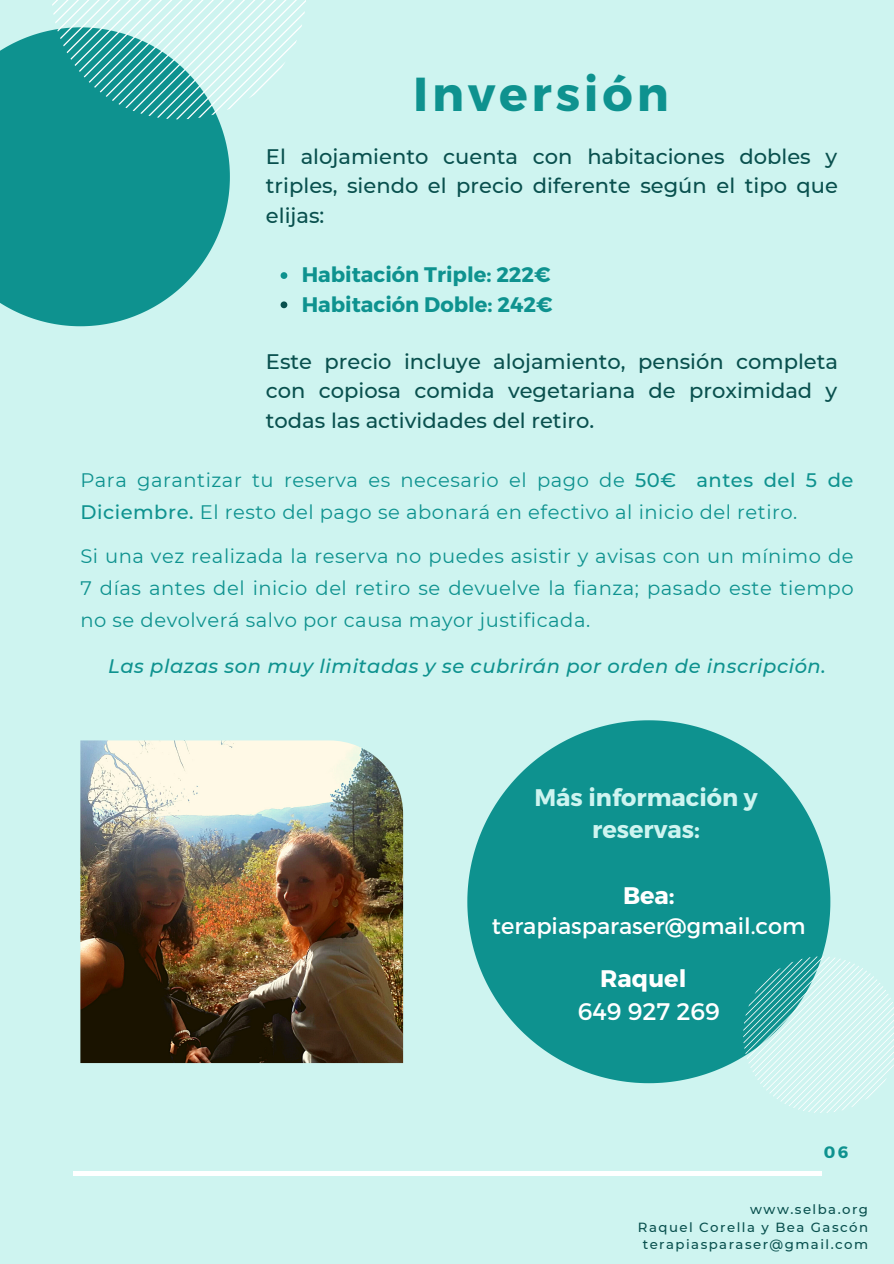
<style>
.page{position:relative;width:894px;height:1264px;background:#fff}
.page>*{position:absolute;margin:0;border:0;box-sizing:border-box;transform-origin:0 0}
.t1{font:700 47.55px "Montserrat";letter-spacing:.08em;color:#0e928f}
.t2{font:700 24px "Montserrat";color:#cef4f0}
.t3{font:700 24px "Montserrat";color:#fff}
.t4{font:24px "Montserrat";color:#fff}
.t5{font:22.5px "Montserrat";color:#fff}
.t6{font:500 21px/29.2px "Montserrat";color:#09504e;text-align:justify}
.t7{font:700 21px "Montserrat";color:#0e928f}
.t8{font:19.5px/32px "Montserrat";letter-spacing:.025em;color:#0e928f}
.t9{font:italic 500 19.5px "Montserrat";letter-spacing:.025em;color:#0e928f}
.t10{font:700 16.5px "Montserrat";color:#0e928f}
.t11{font:500 13.2px "Montserrat";letter-spacing:.11em;color:#09504e}
.s1{font-weight:500}
</style>
<div class="page">
<div style="left:0;top:0;width:893px;height:1263px;background:#cef4f0"></div>
<svg style="left:0;top:30px;width:230px;height:296px;fill:#0e928f"></svg>
<svg style="left:52px;top:0;width:254px;height:119px"></svg>
<svg style="left:467px;top:720px;width:363px;height:363px;fill:#0e928f"></svg>
<svg style="left:743px;top:956px;width:150px;height:157px"></svg>
<hr style="left:73px;top:1171px;width:748px;height:4px;background:#fff">
<img style="left:80px;top:740px;width:323px;height:323px">
<svg style="left:280px;top:272px;width:7px;height:7px"></svg>
<svg style="left:280px;top:301px;width:7px;height:7px"></svg>
<p class="t1" style="left:413px;top:63px;width:257px">Inversión</p>
<p class="t6" style="left:266px;top:142px;width:573px">El alojamiento cuenta con habitaciones dobles y triples, siendo el precio diferente según el tipo que elijas:</p>
<p class="t7" style="left:301px;top:261px;width:250px">Habitación Triple: 222€</p>
<p class="t7" style="left:301px;top:290px;width:252px">Habitación Doble: 242€</p>
<p class="t6" style="left:266px;top:347px;width:573px">Este precio incluye alojamiento, pensión completa con copiosa comida vegetariana de proximidad y todas las actividades del retiro.</p>
<p class="t8" style="left:80px;top:464px;width:774px">Para garantizar tu reserva es necesario el pago de <span class="s1">50€ antes del 5 de<br>Diciembre.</span> El resto del pago se abonará en efectivo al inicio del retiro.</p>
<p class="t8" style="left:80px;top:540px;width:774px;text-align:justify">Si una vez realizada la reserva no puedes asistir y avisas con un mínimo de 7 días antes del inicio del retiro se devuelve la fianza; pasado este tiempo no se devolverá salvo por causa mayor justificada.</p>
<p class="t9" style="left:108px;top:654px;width:719px">Las plazas son muy limitadas y se cubrirán por orden de inscripción.</p>
<p class="t2" style="left:534px;top:781px;width:225px">Más información y</p>
<p class="t2" style="left:592px;top:814px;width:109px">reservas:</p>
<p class="t3" style="left:622px;top:879px;width:53px">Bea:</p>
<p class="t5" style="left:492px;top:911px;width:315px">terapiasparaser@gmail.com</p>
<p class="t3" style="left:600px;top:962px;width:88px">Raquel</p>
<p class="t4" style="left:577px;top:995px;width:144px">649 927 269</p>
<p class="t10" style="left:823px;top:1141px;width:26px">06</p>
<p class="t11" style="left:750px;top:1200px;width:119px">www.selba.org</p>
<p class="t11" style="left:637px;top:1218px;width:231px">Raquel Corella y Bea Gascón</p>
<p class="t11" style="left:642px;top:1236px;width:227px">terapiasparaser@gmail.com</p>
</div>
